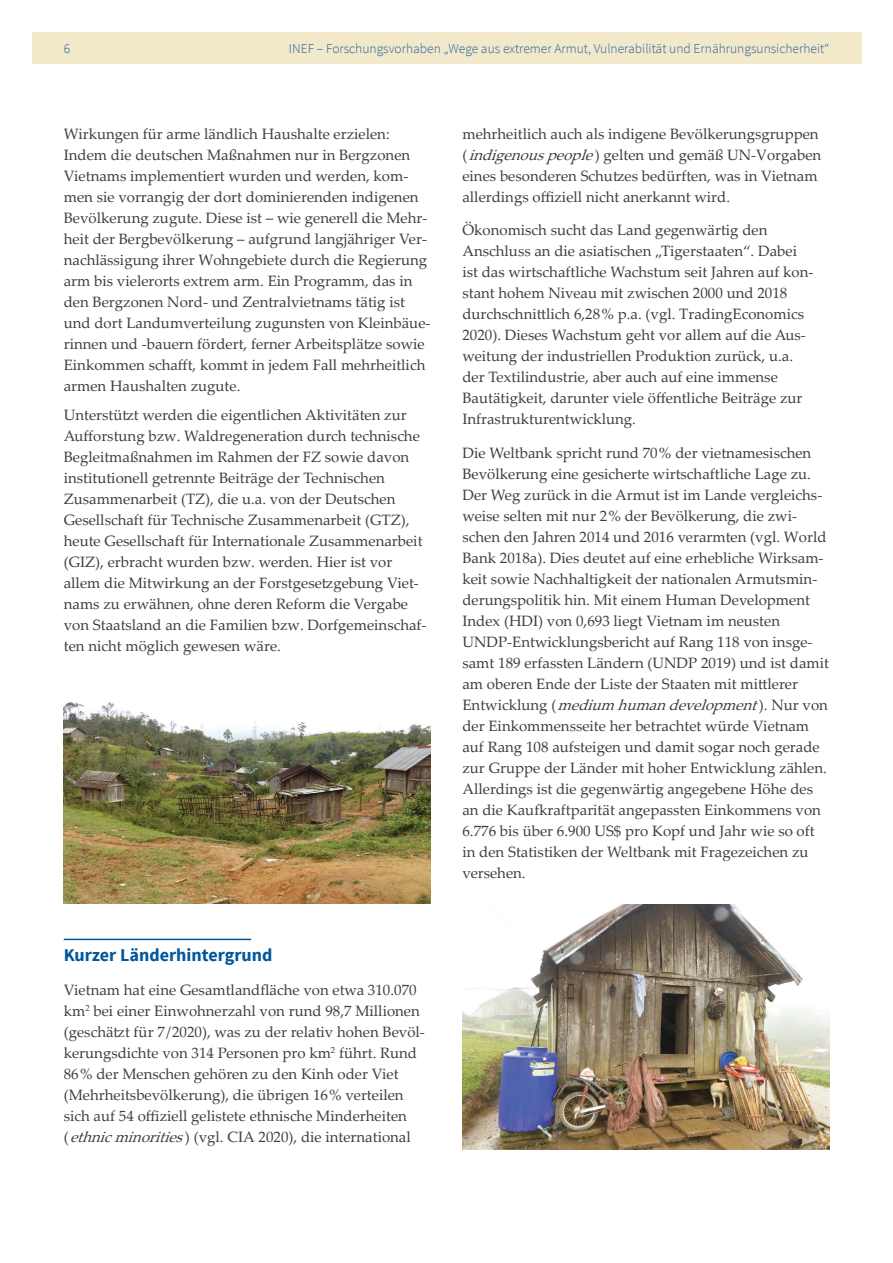
<style>
.page{position:relative;width:893px;height:1263px;background:#fff}
.page>*{position:absolute;margin:0;border:0;box-sizing:border-box;transform-origin:0 0}
.t1{font:700 18px "Source Sans Pro";color:#01569c}
.t2{font:15px/21px "Palatino Linotype";color:#3e3e3f}
.t3{font:300 13.5px "Source Sans Pro";color:#2661a4}
.s1{font-style:italic}
</style>
<div class="page">
<div style="left:32px;top:32px;width:829px;height:32px;background:#f2e8ca"></div>
<hr style="left:64px;top:939px;width:187px;height:1px;background:#01569c">
<img style="left:64px;top:702px;width:367px;height:201px">
<img style="left:462px;top:905px;width:367px;height:244px">
<p class="t3" style="left:64px;top:40px;width:8px">6</p>
<p class="t3" style="left:289px;top:40px;width:542px">INEF – Forschungsvorhaben „Wege aus extremer Armut, Vulnerabilität und Ernährungsunsicherheit“</p>
<p class="t2" style="left:64px;top:122px;width:368px">Wirkungen für arme ländlich Haushalte erzielen:<br>Indem die deutschen Maßnahmen nur in Bergzonen Vietnams implementiert wurden und werden, kom&shy;men sie vorrangig der dort dominierenden indigenen Bevölkerung zugute. Diese ist – wie generell die Mehr&shy;heit der Bergbevölkerung – aufgrund langjähriger Ver&shy;nachlässigung ihrer Wohngebiete durch die Regierung arm bis vielerorts extrem arm. Ein Programm, das in den Bergzonen Nord- und Zentralvietnams tätig ist und dort Landumverteilung zugunsten von Kleinbäue&shy;rinnen und -bauern fördert, ferner Arbeitsplätze sowie Einkommen schafft, kommt in jedem Fall mehrheitlich armen Haushalten zugute.</p>
<p class="t2" style="left:64px;top:404px;width:364px">Unterstützt werden die eigentlichen Aktivitäten zur Aufforstung bzw. Waldregeneration durch technische Begleitmaßnahmen im Rahmen der FZ sowie davon institutionell getrennte Beiträge der Technischen Zusammenarbeit (TZ), die u.a. von der Deutschen Gesellschaft für Technische Zusammenarbeit (GTZ), heute Gesellschaft für Internationale Zusammenarbeit (GIZ), erbracht wurden bzw. werden. Hier ist vor allem die Mitwirkung an der Forstgesetzgebung Viet&shy;nams zu erwähnen, ohne deren Reform die Vergabe von Staatsland an die Familien bzw. Dorfgemeinschaf&shy;ten nicht möglich gewesen wäre.</p>
<p class="t1" style="left:64px;top:944px;width:210px">Kurzer Länderhintergrund</p>
<p class="t2" style="left:64px;top:979px;width:363px">Vietnam hat eine Gesamtlandfläche von etwa 310.070 km<sup>2</sup> bei einer Einwohnerzahl von rund 98,7 Millionen (geschätzt für 7 / 2020), was zu der relativ hohen Bevöl&shy;kerungsdichte von 314 Personen pro km<sup>2</sup> führt. Rund 86 % der Menschen gehören zu den Kinh oder Viet (Mehrheitsbevölkerung), die übrigen 16 % verteilen sich auf 54 offiziell gelistete ethnische Minderheiten<br>( <span class="s1">ethnicminorities</span>) (vgl. CIA 2020), die international</p>
<p class="t2" style="left:462px;top:122px;width:360px">mehrheitlich auch als indigene Bevölkerungsgruppen ( <span class="s1">indigenouspeople</span>) gelten und gemäß UN-Vorgaben eines besonderen Schutzes bedürften, was in Vietnam allerdings offiziell nicht anerkannt wird.</p>
<p class="t2" style="left:462px;top:219px;width:353px">Ökonomisch sucht das Land gegenwärtig den Anschluss an die asiatischen „Tigerstaaten“. Dabei ist das wirtschaftliche Wachstum seit Jahren auf kon&shy;stant hohem Niveau mit zwischen 2000 und 2018 durchschnittlich 6,28 % p.a. (vgl. TradingEconomics 2020). Dieses Wachstum geht vor allem auf die Aus&shy;weitung der industriellen Produktion zurück, u.a. der Textilindustrie, aber auch auf eine immense Bautätigkeit, darunter viele öffentliche Beiträge zur Infrastrukturentwicklung.</p>
<p class="t2" style="left:462px;top:442px;width:368px">Die Weltbank spricht rund 70 % der vietnamesischen Bevölkerung eine gesicherte wirtschaftliche Lage zu.<br>Der Weg zurück in die Armut ist im Lande vergleichs&shy;weise selten mit nur 2 % der Bevölkerung, die zwi&shy;schen den Jahren 2014 und 2016 verarmten (vgl. World Bank 2018a). Dies deutet auf eine erhebliche Wirksam&shy;keit sowie Nachhaltigkeit der nationalen Armutsmin&shy;derungspolitik hin. Mit einem Human Development Index (HDI) von 0,693 liegt Vietnam im neusten UNDP-Entwicklungsbericht auf Rang 118 von insge&shy;samt 189 erfassten Ländern (UNDP 2019) und ist damit am oberen Ende der Liste der Staaten mit mittlerer<br>E n t w i c k l u n g ( <span class="s1">medium humandevelopment</span>) . N u r v o n der Einkommensseite her betrachtet würde Vietnam auf Rang 108 aufsteigen und damit sogar noch gerade zur Gruppe der Länder mit hoher Entwicklung zählen.<br>Allerdings ist die gegenwärtig angegebene Höhe des an die Kaufkraftparität angepassten Einkommens von 6.776 bis über 6.900 US$ pro Kopf und Jahr wie so oft in den Statistiken der Weltbank mit Fragezeichen zu versehen.</p>
</div>
